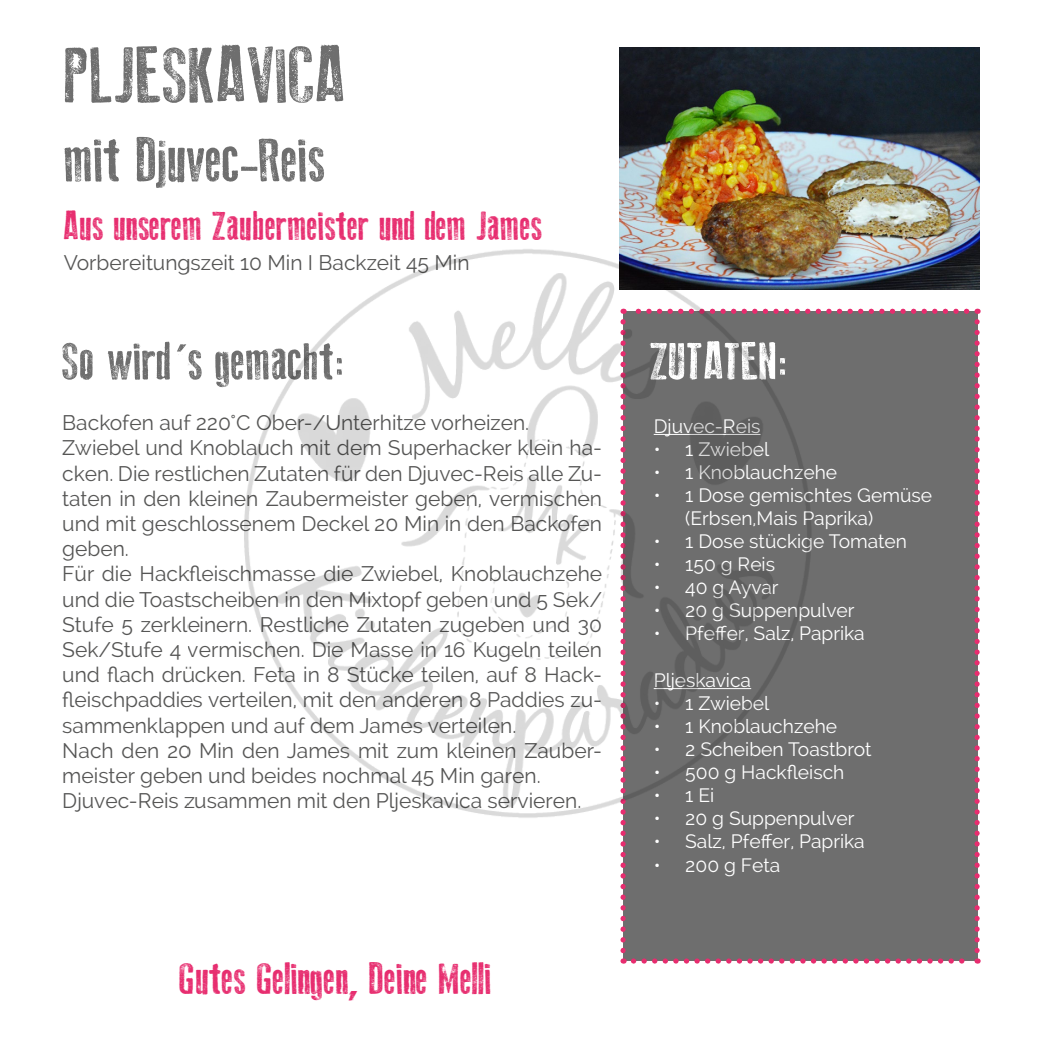
<style>
.page{position:relative;width:1042px;height:1042px;background:#fff}
.page>*{position:absolute;margin:0;border:0;box-sizing:border-box;transform-origin:0 0}
.t1{font:78.75px "Old Press";color:#6e6e6e}
.t2{font:61.25px "Old Press";color:#6e6e6e}
.t3{font:52.5px "Old Press";color:#6e6e6e}
.t4{font:52.5px "Old Press";color:#fff}
.t5{font:43.75px "Old Press";color:#e72d6f}
.t6{font:40.25px "Old Press";color:#e72d6f}
.t7{font:21px/25.2px "Raleway";color:#565655}
.t8{font:19.25px/23.1px "Raleway";color:#fff}
</style>
<div class="page">
<img style="left:619px;top:48px;width:360px;height:241px">
<div style="left:623px;top:311px;width:354px;height:650px;background:#6e6e6e"></div>
<svg style="left:620px;top:824px;width:6px;height:139px"></svg>
<svg style="left:633px;top:958px;width:345px;height:5px"></svg>
<svg style="left:974px;top:309px;width:5px;height:641px"></svg>
<svg style="left:858px;top:309px;width:108px;height:5px"></svg>
<img style="left:244px;top:218px;width:610px;height:606px">
<h1 class="t1" style="left:64px;top:31px;width:284px">PLJESKAVICA</h1>
<h2 class="t2" style="left:64px;top:126px;width:263px">mit Djuvec-Reis</h2>
<h3 class="t6" style="left:64px;top:203px;width:480px">Aus unserem Zaubermeister und dem James</h3>
<p class="t7" style="left:64px;top:250px;width:407px">Vorbereitungszeit 10 Min I Backzeit 45 Min</p>
<h3 class="t3" style="left:62px;top:332px;width:284px">So wird´s gemacht:</h3>
<p class="t7" style="left:62px;top:410px;width:541px">Backofen auf 220°C Ober-/Unterhitze vorheizen.<br>Zwiebel und Knoblauch mit dem Superhacker klein ha&shy;cken. Die restlichen Zutaten für den Djuvec-Reis alle Zu&shy;taten in den kleinen Zaubermeister geben, vermischen und mit geschlossenem Deckel 20 Min in den Backofen geben.<br>Für die Hackfleischmasse die Zwiebel, Knoblauchzehe und die Toastscheiben in den Mixtopf geben und 5 Sek/ Stufe 5 zerkleinern. Restliche Zutaten zugeben und 30<br>Sek/Stufe 4 vermischen. Die Masse in 16 Kugeln teilen und flach drücken. Feta in 8 Stücke teilen, auf 8 Hack&shy;fleischpaddies verteilen, mit den anderen 8 Paddies zu&shy;sammenklappen und auf dem James verteilen.<br>Nach den 20 Min den James mit zum kleinen Zauber&shy;meister geben und beides nochmal 45 Min garen.<br>Djuvec-Reis zusammen mit den Pljeskavica servieren.</p>
<h3 class="t5" style="left:179px;top:954px;width:314px">Gutes Gelingen, Deine Melli</h3>
<h3 class="t4" style="left:650px;top:332px;width:140px">ZUTATEN:</h3>
<p class="t8" style="left:654px;top:414px;width:108px">Djuvec-Reis</p>
<p class="t8" style="left:654px;top:437px;width:117px">• 1 Zwiebel</p>
<p class="t8" style="left:654px;top:460px;width:185px">• 1 Knoblauchzehe</p>
<p class="t8" style="left:685px;top:483px;width:248px;text-indent:-31px">• 1 Dose gemischtes Gemüse (Erbsen,Mais Paprika)</p>
<p class="t8" style="left:654px;top:530px;width:255px">• 1 Dose stückige Tomaten</p>
<p class="t8" style="left:654px;top:553px;width:123px">• 150 g Reis</p>
<p class="t8" style="left:654px;top:576px;width:126px">• 40 g Ayvar</p>
<p class="t8" style="left:654px;top:599px;width:202px">• 20 g Suppenpulver</p>
<p class="t8" style="left:654px;top:622px;width:213px">• Pfeffer, Salz, Paprika</p>
<p class="t8" style="left:654px;top:668px;width:99px">Pljeskavica</p>
<p class="t8" style="left:654px;top:691px;width:117px">• 1 Zwiebel</p>
<p class="t8" style="left:654px;top:714px;width:185px">• 1 Knoblauchzehe</p>
<p class="t8" style="left:654px;top:737px;width:219px">• 2 Scheiben Toastbrot</p>
<p class="t8" style="left:654px;top:761px;width:192px">• 500 g Hackfleisch</p>
<p class="t8" style="left:654px;top:784px;width:62px">• 1 Ei</p>
<p class="t8" style="left:654px;top:807px;width:202px">• 20 g Suppenpulver</p>
<p class="t8" style="left:654px;top:830px;width:213px">• Salz, Pfeffer, Paprika</p>
<p class="t8" style="left:654px;top:853px;width:128px">• 200 g Feta</p>
</div>
